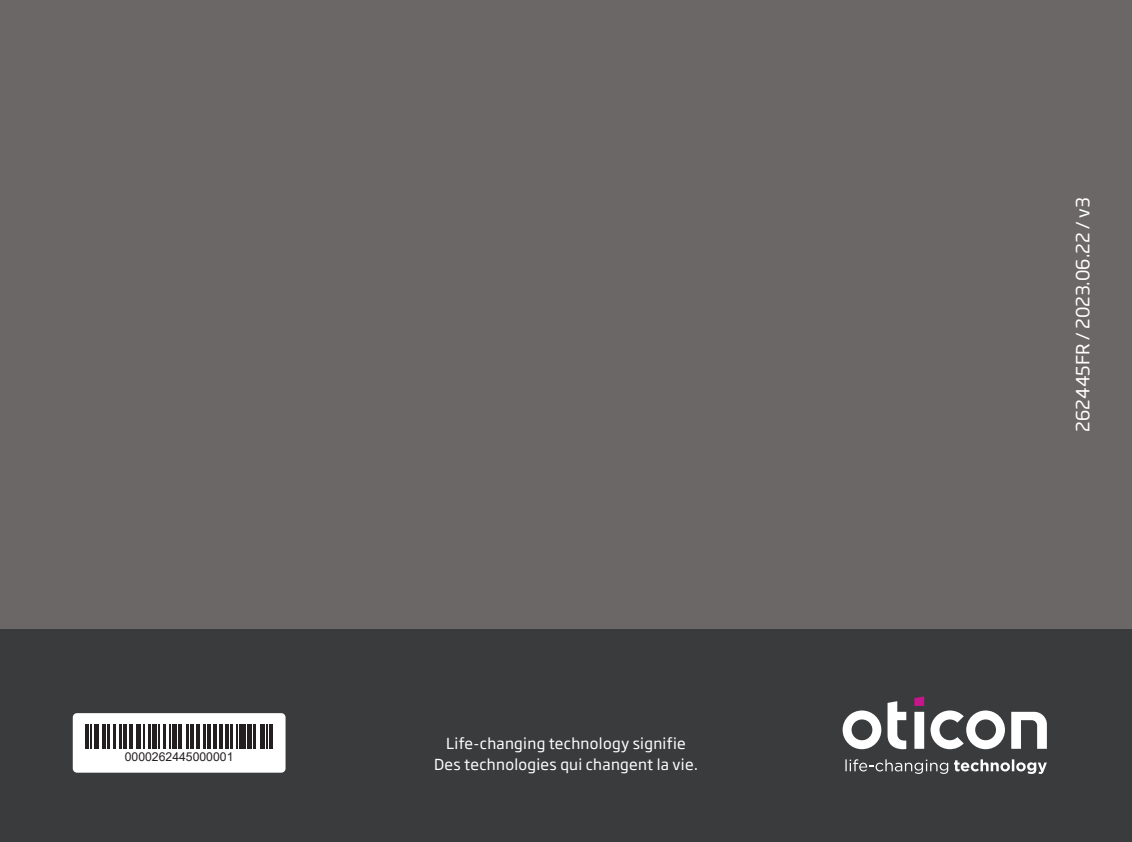
<style>
.page{position:relative;width:1132px;height:842px;background:#fff}
.page>*{position:absolute;margin:0;border:0;box-sizing:border-box;transform-origin:0 0}
.t1{font:18px "Soho Gothic Pro";color:#fff}
.t2{font:15px/21px "Soho Gothic Pro";letter-spacing:.02em;color:#fff;text-align:center}
.t3{font:12.3px "Arial";color:#231f20}
</style>
<div class="page">
<div style="left:0;top:0;width:1131px;height:631px;background:#6b6766"></div>
<div style="left:0;top:629px;width:1131px;height:213px;background:#3a3b3c"></div>
<div style="left:73px;top:713px;width:212px;height:60px;background:#fff;border-radius:4px"></div>
<svg style="left:914px;top:696px;width:9px;height:10px"></svg>
<svg style="left:842px;top:710px;width:39px;height:39px"></svg>
<svg style="left:887px;top:701px;width:19px;height:48px"></svg>
<svg style="left:930px;top:710px;width:74px;height:39px"></svg>
<svg style="left:914px;top:712px;width:9px;height:37px"></svg>
<svg style="left:1011px;top:712px;width:35px;height:37px"></svg>
<svg style="left:845px;top:759px;width:102px;height:15px"></svg>
<svg style="left:954px;top:759px;width:92px;height:15px"></svg>
<hr style="left:85px;top:724px;width:2px;height:24px;background:#231f20">
<hr style="left:87px;top:724px;width:2px;height:24px;background:#231f20">
<hr style="left:90px;top:724px;width:2px;height:24px;background:#231f20">
<svg style="left:95px;top:724px;width:45px;height:24px"></svg>
<hr style="left:143px;top:724px;width:2px;height:24px;background:#231f20">
<svg style="left:148px;top:724px;width:7px;height:24px"></svg>
<hr style="left:155px;top:724px;width:2px;height:24px;background:#231f20">
<hr style="left:158px;top:724px;width:2px;height:24px;background:#231f20">
<hr style="left:163px;top:724px;width:2px;height:24px;background:#231f20">
<svg style="left:165px;top:724px;width:1px;height:24px"></svg>
<hr style="left:169px;top:724px;width:2px;height:24px;background:#231f20">
<hr style="left:172px;top:724px;width:2px;height:24px;background:#231f20">
<svg style="left:174px;top:724px;width:19px;height:24px"></svg>
<hr style="left:196px;top:724px;width:2px;height:24px;background:#231f20">
<hr style="left:198px;top:724px;width:2px;height:24px;background:#231f20">
<svg style="left:203px;top:724px;width:28px;height:24px"></svg>
<hr style="left:231px;top:724px;width:2px;height:24px;background:#231f20">
<hr style="left:236px;top:724px;width:2px;height:24px;background:#231f20">
<hr style="left:239px;top:724px;width:2px;height:24px;background:#231f20">
<svg style="left:241px;top:724px;width:13px;height:24px"></svg>
<hr style="left:254px;top:724px;width:2px;height:24px;background:#231f20">
<hr style="left:260px;top:724px;width:2px;height:24px;background:#231f20">
<svg style="left:262px;top:724px;width:1px;height:24px"></svg>
<hr style="left:263px;top:724px;width:2px;height:24px;background:#231f20">
<hr style="left:266px;top:724px;width:2px;height:24px;background:#231f20">
<hr style="left:269px;top:724px;width:2px;height:24px;background:#231f20">
<hr style="left:271px;top:724px;width:2px;height:24px;background:#231f20">
<p class="t3" style="left:125px;top:748px;width:110px">0000262445000001</p>
<p class="t2" style="left:434px;top:732px;width:265px">Life-changing technology signifie<br>Des technologies qui changent la vie.</p>
<p class="t1" style="left:1068px;top:432px;width:235px;rotate:-90deg">262445FR / 2023.06.22 / v3</p>
</div>
